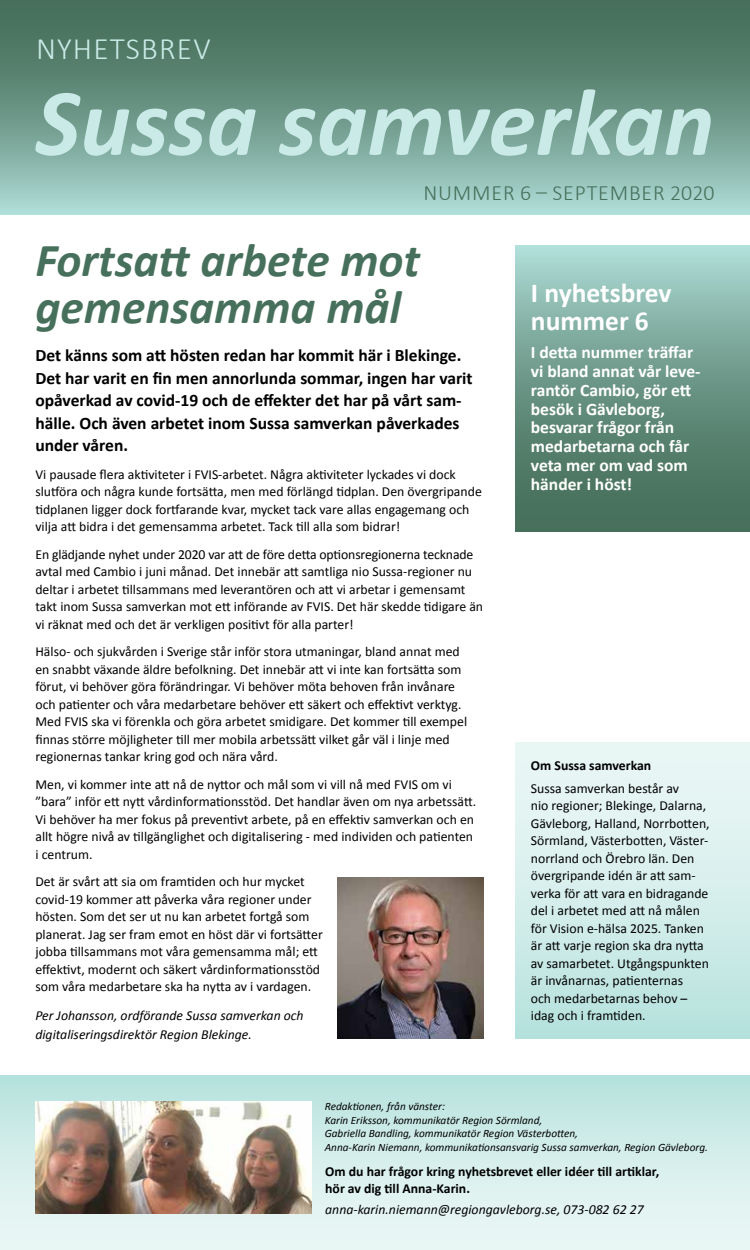
<style>
.page{position:relative;width:750px;height:1250px;background:#fff}
.page>*{position:absolute;margin:0;border:0;box-sizing:border-box;transform-origin:0 0}
.t1{font:italic 700 96.12px "Calibri";color:#c9eae6}
.t2{font:italic 700 47.5px/47.5px "Calibri";color:#47705c}
.t3{font:300 31.25px "Calibri";letter-spacing:.035em;color:#c9eae6}
.t4{font:700 27.5px/27.5px "Calibri";color:#fff}
.t5{font:300 21.88px "Calibri";letter-spacing:.04em;color:#47705c}
.t6{font:700 17.5px/22.5px "Calibri";color:#000}
.t7{font:700 17.5px/18.8px "Calibri";color:#fff}
.t8{font:13.75px/17.5px "Calibri";color:#000}
.t9{font:italic 13.75px/18.8px "Calibri";color:#000}
.t10{font:700 13.75px/16.2px "Calibri";color:#000}
.t11{font:italic 11.25px/13.5px "Calibri";color:#000}
</style>
<div class="page">
<svg style="left:0;top:0;width:750px;height:215px;background:#6f9a8b"></svg>
<div style="left:515px;top:245px;width:235px;height:286px;background:linear-gradient(to bottom,#a6d4cd,#39624b)"></div>
<div style="left:515px;top:742px;width:235px;height:297px;background:linear-gradient(to bottom,#f0f9f8,#b9e3de)"></div>
<img style="left:337px;top:878px;width:146px;height:161px">
<div style="left:0;top:1075px;width:750px;height:175px;background:linear-gradient(to bottom,#b9e3de,#eff9f8)"></div>
<img style="left:35px;top:1102px;width:277px;height:112px">
<h3 class="t3" style="left:36px;top:29px;width:176px">NYHETSBREV</h3>
<h1 class="t1" style="left:35px;top:62px;width:681px">Sussa samverkan</h1>
<h3 class="t5" style="left:423px;top:179px;width:293px">NUMMER 6 – SEPTEMBER 2020</h3>
<h2 class="t2" style="left:35px;top:236px;width:386px">Fortsatt arbete mot gemensamma mål</h2>
<p class="t6" style="left:35px;top:344px;width:439px">Det känns som att hösten redan har kommit här i Blekinge.<br>Det har varit en fin men annorlunda sommar, ingen har varit opåverkad av covid-19 och de effekter det har på vårt sam&shy;hälle. Och även arbetet inom Sussa samverkan påverkades under våren.</p>
<p class="t8" style="left:35px;top:465px;width:448px">Vi pausade flera aktiviteter i FVIS-arbetet. Några aktiviteter lyckades vi dock slutföra och några kunde fortsätta, men med förlängd tidplan. Den övergripande tidplanen ligger dock fortfarande kvar, mycket tack vare allas engagemang och vilja att bidra i det gemensamma arbetet. Tack till alla som bidrar!</p>
<p class="t8" style="left:35px;top:545px;width:449px">En glädjande nyhet under 2020 var att de före detta optionsregionerna tecknade avtal med Cambio i juni månad. Det innebär att samtliga nio Sussa-regioner nu deltar i arbetet tillsammans med leverantören och att vi arbetar i gemensamt takt inom Sussa samverkan mot ett införande av FVIS. Det här skedde tidigare än vi räknat med och det är verkligen positivt för alla parter!</p>
<p class="t8" style="left:35px;top:643px;width:433px">Hälso- och sjukvården i Sverige står inför stora utmaningar, bland annat med en snabbt växande äldre befolkning. Det innebär att vi inte kan fortsätta som förut, vi behöver göra förändringar. Vi behöver möta behoven från invånare och patienter och våra medarbetare behöver ett säkert och effektivt verktyg.<br>Med FVIS ska vi förenkla och göra arbetet smidigare. Det kommer till exempel finnas större möjligheter till mer mobila arbetssätt vilket går väl i linje med regionernas tankar kring god och nära vård.</p>
<p class="t8" style="left:35px;top:776px;width:442px">Men, vi kommer inte att nå de nyttor och mål som vi vill nå med FVIS om vi ”bara” inför ett nytt vårdinformationsstöd. Det handlar även om nya arbetssätt.<br>Vi behöver ha mer fokus på preventivt arbete, på en effektiv samverkan och en allt högre nivå av tillgänglighet och digitalisering - med individen och patienten i centrum.</p>
<p class="t8" style="left:35px;top:873px;width:289px">Det är svårt att sia om framtiden och hur mycket covid-19 kommer att påverka våra regioner under hösten. Som det ser ut nu kan arbetet fortgå som planerat. Jag ser fram emot en höst där vi fortsätter jobba tillsammans mot våra gemensamma mål; ett effektivt, modernt och säkert vårdinformationsstöd som våra medarbetare ska ha nytta av i vardagen.</p>
<p class="t9" style="left:35px;top:1006px;width:270px">Per Johansson, ordförande Sussa samverkan och digitaliseringsdirektör Region Blekinge.</p>
<h3 class="t4" style="left:531px;top:279px;width:142px">I nyhetsbrev nummer 6</h3>
<p class="t7" style="left:531px;top:343px;width:171px">I detta nummer träffar vi bland annat vår leve&shy;rantör Cambio, gör ett besök i Gävleborg, besvarar frågor från medarbetarna och får veta mer om vad som händer i höst!</p>
<p class="t10" style="left:531px;top:758px;width:122px">Om Sussa samverkan</p>
<p class="t8" style="left:531px;top:780px;width:180px">Sussa samverkan består av<br>nio regioner; Blekinge, Dalarna,<br>Gävleborg, Halland, Norrbotten,<br>Sörmland, Västerbotten, Väster&shy;norrland och Örebro län. Den övergripande idén är att sam&shy;verka för att vara en bidragande del i arbetet med att nå målen för Vision e-hälsa 2025. Tanken är att varje region ska dra nytta av samarbetet. Utgångspunkten är invånarnas, patienternas<br>och medarbetarnas behov – idag och i framtiden.</p>
<p class="t11" style="left:325px;top:1099px;width:385px">Redaktionen, från vänster:<br>Karin Eriksson, kommunikatör Region Sörmland,<br>Gabriella Bandling, kommunikatör Region Västerbotten,<br>Anna-Karin Niemann, kommunikationsansvarig Sussa samverkan, Region Gävleborg.</p>
<p class="t10" style="left:325px;top:1164px;width:336px">Om du har frågor kring nyhetsbrevet eller idéer till artiklar, hör av dig till Anna-Karin.</p>
<p class="t9" style="left:325px;top:1199px;width:320px">anna-karin.niemann@regiongavleborg.se, 073-082 62 27</p>
</div>
